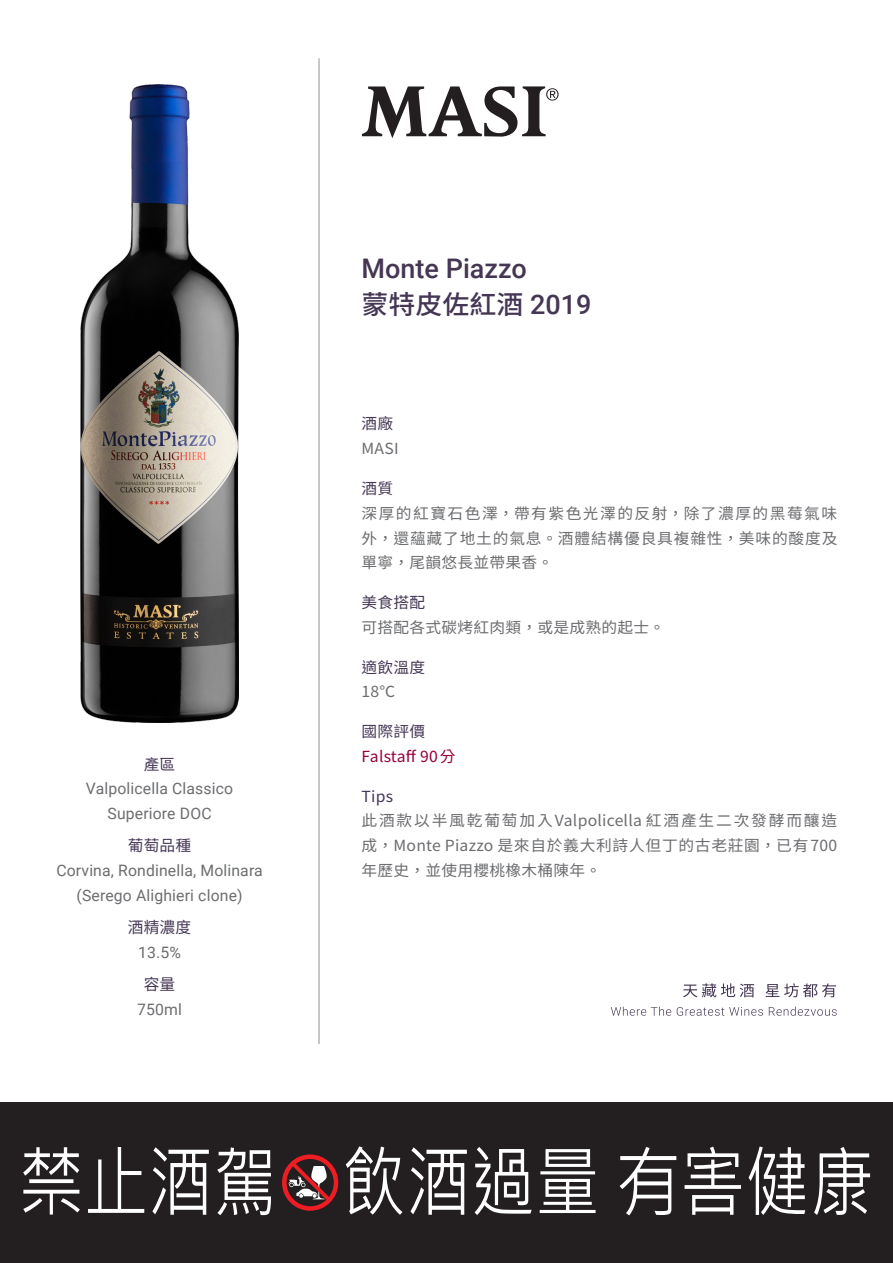
<style>
.page{position:relative;width:893px;height:1263px;background:#fff}
.page>*{position:absolute;margin:0;border:0;box-sizing:border-box;transform-origin:0 0}
.t1{font:77.4px "Microsoft Jheng Hei";color:#fff;scale:.83 1}
.t2{font:500 27px "Roboto";color:#453754}
.t3{font:500 26.25px "Source Han Sans TC";color:#453754}
.t4{font:15.75px/24.8px "Roboto";letter-spacing:.01em;color:#6c6d70;text-align:center}
.t5{font:15.75px "Noto Sans CJ Ktc";letter-spacing:.01em;color:#453754}
.t6{font:15.3px/24.8px "Noto Sans CJ Ktc";letter-spacing:.045em;color:#6c6d70;text-align:justify}
.t7{font:15.3px "Noto Sans CJ Ktc";letter-spacing:.015em;color:#453754}
.t8{font:15.3px "Noto Sans CJ Ktc";letter-spacing:.015em;color:#6c6d70}
.t9{font:15.3px "Noto Sans CJ Ktc";letter-spacing:.015em;color:#97013a}
.s1{font-family:"Roboto";font-size:27px}
</style>
<div class="page">
<hr style="left:319px;top:58px;width:1px;height:986px;background:#939598">
<div style="left:0;top:1102px;width:893px;height:161px;background:#231f20"></div>
<svg style="left:282px;top:1154px;width:56px;height:57px"></svg>
<svg style="left:611px;top:1007px;width:60px;height:9px"></svg>
<svg style="left:677px;top:1007px;width:86px;height:9px"></svg>
<svg style="left:769px;top:1007px;width:68px;height:9px"></svg>
<svg style="left:683px;top:983px;width:71px;height:14px"></svg>
<svg style="left:765px;top:983px;width:71px;height:14px"></svg>
<img style="left:81px;top:85px;width:157px;height:638px">
<svg style="left:362px;top:86px;width:197px;height:52px"></svg>
<p class="t7" style="left:144px;top:755px;width:33px">產區</p>
<p class="t4" style="left:86px;top:776px;width:149px">Valpolicella Classico<br>Superiore DOC</p>
<p class="t7" style="left:128px;top:837px;width:65px">葡萄品種</p>
<p class="t4" style="left:56px;top:858px;width:208px">Corvina, Rondinella, Molinara (Serego Alighieri clone)</p>
<p class="t5" style="left:128px;top:918px;width:65px">酒精濃度</p>
<p class="t4" style="left:138px;top:939px;width:44px">13.5%</p>
<p class="t5" style="left:144px;top:975px;width:33px">容量</p>
<p class="t4" style="left:137px;top:996px;width:46px">750ml</p>
<h2 class="t2" style="left:362px;top:249px;width:167px">Monte Piazzo</h2>
<h3 class="t3" style="left:362px;top:289px;width:232px">蒙特皮佐紅酒 <span class="s1">2019</span></h3>
<p class="t7" style="left:362px;top:415px;width:33px">酒廠</p>
<p class="t6" style="left:362px;top:437px;width:39px">MASI</p>
<p class="t7" style="left:362px;top:480px;width:33px">酒質</p>
<p class="t6" style="left:362px;top:501px;width:477px">深厚的紅寶石色澤，帶有紫色光澤的反射，除了濃厚的黑莓氣味外，還蘊藏了地土的氣息。酒體結構優良具複雜性，美味的酸度及單寧，尾韻悠長並帶果香。</p>
<p class="t7" style="left:362px;top:594px;width:65px">美食搭配</p>
<p class="t8" style="left:362px;top:618px;width:305px">可搭配各式碳烤紅肉類，或是成熟的起士。</p>
<p class="t7" style="left:362px;top:658px;width:65px">適飲溫度</p>
<p class="t6" style="left:362px;top:680px;width:35px">18℃</p>
<p class="t7" style="left:362px;top:723px;width:65px">國際評價</p>
<p class="t9" style="left:362px;top:747px;width:96px">Falstaff 90 分</p>
<p class="t7" style="left:362px;top:787px;width:33px">Tips</p>
<p class="t6" style="left:362px;top:809px;width:477px">此酒款以半風乾葡萄加入Valpolicella 紅酒產生二次發酵而釀造成，Monte Piazzo 是來自於義大利詩人但丁的古老莊園，已有700年歷史，並使用櫻桃橡木桶陳年。</p>
<h1 class="t1" style="left:19px;top:1134px;width:1031px">禁止酒駕 飲酒過量 有害健康</h1>
</div>
